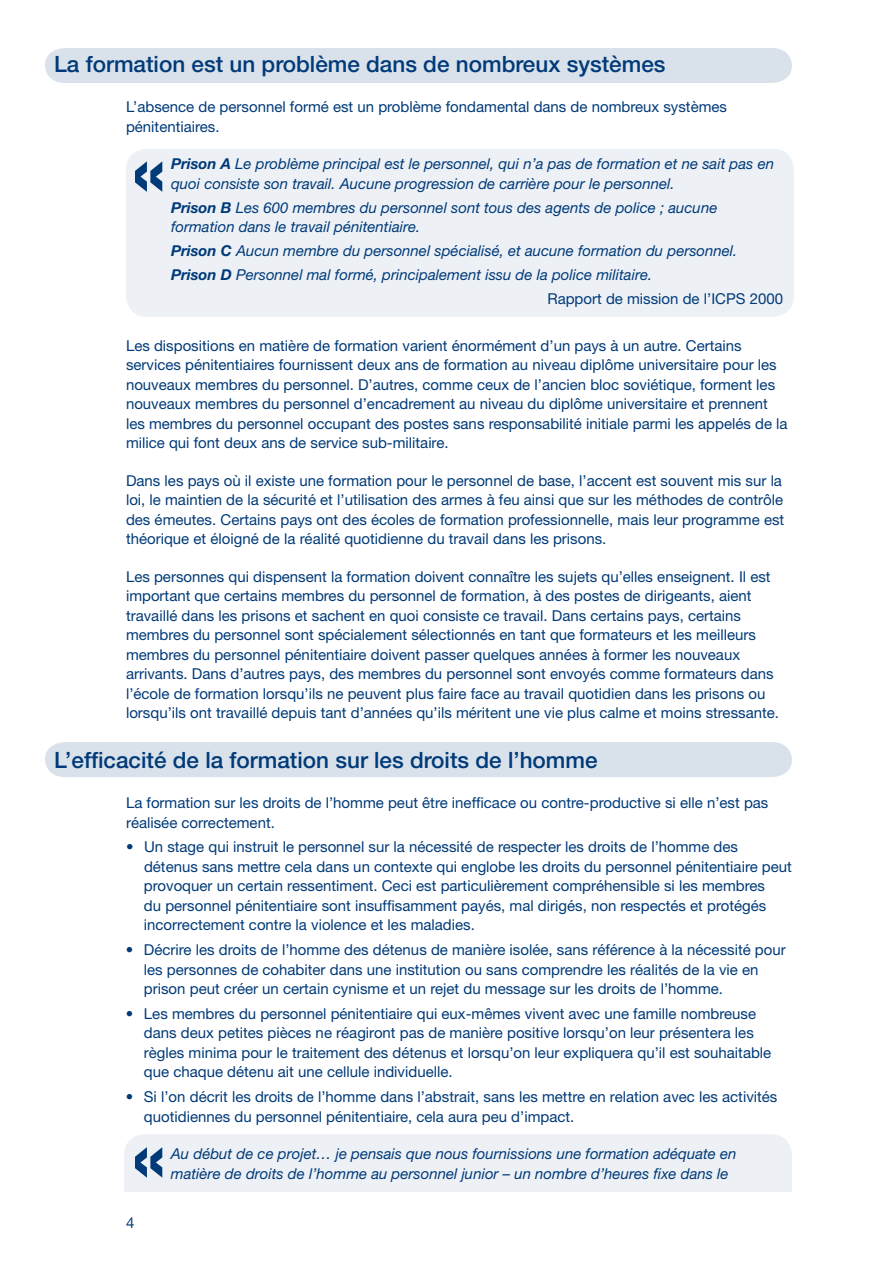
<style>
.page{position:relative;width:893px;height:1263px;background:#fff}
.page>*{position:absolute;margin:0;border:0;box-sizing:border-box;transform-origin:0 0}
.t1{font:500 22.5px "Helvetica Neue";color:#003a78}
.t2{font:15px/19.5px "Helvetica Neue";color:#003a78}
.t3{font:italic 15px/19.5px "Helvetica Neue";color:#003a78}
.s1{font-weight:700}
</style>
<div class="page">
<div style="left:126px;top:149px;width:668px;height:168px;background:#edf1f6;border-radius:21px"></div>
<div style="left:45px;top:48px;width:747px;height:35px;background:#d9e1eb"></div>
<div style="left:124px;top:1134px;width:668px;height:79px;background:#edf1f6;border-radius:21px"></div>
<div style="left:45px;top:742px;width:747px;height:35px;background:#d9e1eb"></div>
<div style="left:99px;top:1192px;width:747px;height:43px;background:#fff"></div>
<svg style="left:135px;top:161px;width:27px;height:31px"></svg>
<svg style="left:135px;top:1147px;width:27px;height:31px"></svg>
<h1 class="t1" style="left:54px;top:50px;width:613px">La formation est un problème dans de nombreux systèmes</h1>
<p class="t2" style="left:126px;top:97px;width:603px">L’absence de personnel formé est un problème fondamental dans de nombreux systèmes pénitentiaires.</p>
<p class="t3" style="left:171px;top:154px;width:604px"><span class="s1">Prison A</span> Le problème principal est le personnel, qui n’a pas de formation et ne sait pas en quoi consiste son travail. Aucune progression de carrière pour le personnel.</p>
<p class="t3" style="left:171px;top:197px;width:548px"><span class="s1">Prison B</span> Les 600 membres du personnel sont tous des agents de police ; aucune formation dans le travail pénitentiaire.</p>
<p class="t3" style="left:171px;top:241px;width:568px"><span class="s1">Prison C</span> Aucun membre du personnel spécialisé, et aucune formation du personnel.</p>
<p class="t3" style="left:171px;top:265px;width:483px"><span class="s1">Prison D</span> Personnel mal formé, principalement issu de la police militaire.</p>
<p class="t2" style="left:547px;top:289px;width:237px">Rapport de mission de l’ICPS 2000</p>
<p class="t2" style="left:126px;top:335px;width:663px">Les dispositions en matière de formation varient énormément d’un pays à un autre. Certains services pénitentiaires fournissent deux ans de formation au niveau diplôme universitaire pour les nouveaux membres du personnel. D’autres, comme ceux de l’ancien bloc soviétique, forment les nouveaux membres du personnel d’encadrement au niveau du diplôme universitaire et prennent les membres du personnel occupant des postes sans responsabilité initiale parmi les appelés de la milice qui font deux ans de service sub-militaire.</p>
<p class="t2" style="left:126px;top:470px;width:660px">Dans les pays où il existe une formation pour le personnel de base, l’accent est souvent mis sur la loi, le maintien de la sécurité et l’utilisation des armes à feu ainsi que sur les méthodes de contrôle des émeutes. Certains pays ont des écoles de formation professionnelle, mais leur programme est théorique et éloigné de la réalité quotidienne du travail dans les prisons.</p>
<p class="t2" style="left:126px;top:566px;width:654px">Les personnes qui dispensent la formation doivent connaître les sujets qu’elles enseignent. Il est important que certains membres du personnel de formation, à des postes de dirigeants, aient travaillé dans les prisons et sachent en quoi consiste ce travail. Dans certains pays, certains membres du personnel sont spécialement sélectionnés en tant que formateurs et les meilleurs membres du personnel pénitentiaire doivent passer quelques années à former les nouveaux arrivants. Dans d’autres pays, des membres du personnel sont envoyés comme formateurs dans l’école de formation lorsqu’ils ne peuvent plus faire face au travail quotidien dans les prisons ou lorsqu’ils ont travaillé depuis tant d’années qu’ils méritent une vie plus calme et moins stressante.</p>
<h1 class="t1" style="left:54px;top:746px;width:545px">L’efficacité de la formation sur les droits de l’homme</h1>
<p class="t2" style="left:126px;top:793px;width:644px">La formation sur les droits de l’homme peut être inefficace ou contre-productive si elle n’est pas réalisée correctement.</p>
<p class="t2" style="left:144px;top:837px;width:649px;text-indent:-18px">• Un stage qui instruit le personnel sur la nécessité de respecter les droits de l’homme des détenus sans mettre cela dans un contexte qui englobe les droits du personnel pénitentiaire peut provoquer un certain ressentiment. Ceci est particulièrement compréhensible si les membres<br>du personnel pénitentiaire sont insuffisamment payés, mal dirigés, non respectés et protégés incorrectement contre la violence et les maladies.</p>
<p class="t2" style="left:144px;top:940px;width:643px;text-indent:-18px">• Décrire les droits de l’homme des détenus de manière isolée, sans référence à la nécessité pour les personnes de cohabiter dans une institution ou sans comprendre les réalités de la vie en prison peut créer un certain cynisme et un rejet du message sur les droits de l’homme.</p>
<p class="t2" style="left:144px;top:1003px;width:629px;text-indent:-18px">• Les membres du personnel pénitentiaire qui eux-mêmes vivent avec une famille nombreuse dans deux petites pièces ne réagiront pas de manière positive lorsqu’on leur présentera les règles minima pour le traitement des détenus et lorsqu’on leur expliquera qu’il est souhaitable que chaque détenu ait une cellule individuelle.</p>
<p class="t2" style="left:144px;top:1087px;width:635px;text-indent:-18px">• Si l’on décrit les droits de l’homme dans l’abstrait, sans les mettre en relation avec les activités quotidiennes du personnel pénitentiaire, cela aura peu d’impact.</p>
<p class="t3" style="left:171px;top:1144px;width:567px">Au début de ce projet… je pensais que nous fournissions une formation adéquate en matière de droits de l’homme au personnel junior – un nombre d’heures fixe dans le</p>
</div>
